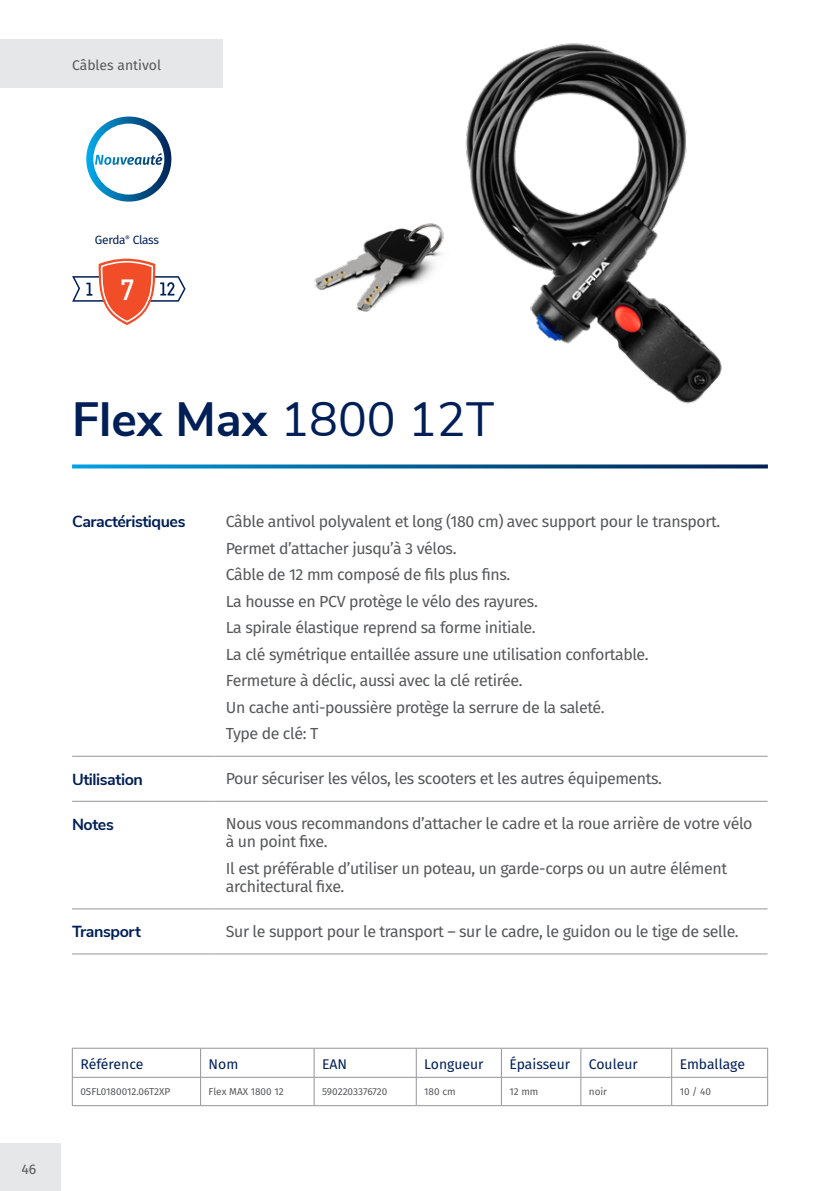
<style>
.page{position:relative;width:840px;height:1191px;background:#fff}
.page>*{position:absolute;margin:0;border:0;box-sizing:border-box;transform-origin:0 0}
.t1{font:700 48px "Nunito Sans";color:#001f56}
.t2{font:500 29.2px "Fabrikat W00";color:#fff}
.Tekst_akapitowy{font:16px/18px "Fira Sans";letter-spacing:-.025em;color:#57585a}
.t3{font:700 16px "Nunito Sans";letter-spacing:-.025em;color:#001f56}
.t4{font:14px "Fira Sans";color:#001f56}
.t5{font:14px "Fira Sans";color:#57585a}
.Tekst_akapitowy-2{font:12px "Fira Sans";letter-spacing:-.03em;color:#001f56}
.t6{font:10px "Fira Sans";color:#57585a}
.s1{font-weight:400}
</style>
<div class="page">
<div style="left:0;top:1143px;width:61px;height:48px;background:#e6e7e9"></div>
<img style="left:465px;top:43px;width:257px;height:361px">
<svg style="left:72px;top:464px;width:695px;height:4px;background:#1f71a3"></svg>
<div style="left:0;top:40px;width:222px;height:48px;background:#e6e7e9"></div>
<hr style="left:72px;top:1047px;width:128px;height:1px;background:#939598">
<hr style="left:200px;top:1047px;width:114px;height:1px;background:#939598">
<hr style="left:314px;top:1047px;width:102px;height:1px;background:#939598">
<hr style="left:416px;top:1047px;width:85px;height:1px;background:#939598">
<hr style="left:501px;top:1047px;width:79px;height:1px;background:#939598">
<hr style="left:580px;top:1047px;width:91px;height:1px;background:#939598">
<hr style="left:671px;top:1047px;width:96px;height:1px;background:#939598">
<hr style="left:72px;top:1077px;width:128px;height:1px;background:#939598">
<svg style="left:72px;top:1048px;width:1px;height:57px"></svg>
<hr style="left:200px;top:1077px;width:114px;height:1px;background:#939598">
<svg style="left:200px;top:1048px;width:1px;height:57px"></svg>
<hr style="left:314px;top:1077px;width:102px;height:1px;background:#939598">
<svg style="left:313px;top:1048px;width:1px;height:57px"></svg>
<hr style="left:416px;top:1077px;width:85px;height:1px;background:#939598">
<svg style="left:415px;top:1048px;width:1px;height:57px"></svg>
<hr style="left:501px;top:1077px;width:79px;height:1px;background:#939598">
<svg style="left:501px;top:1048px;width:1px;height:57px"></svg>
<hr style="left:580px;top:1077px;width:91px;height:1px;background:#939598">
<svg style="left:580px;top:1048px;width:1px;height:57px"></svg>
<hr style="left:671px;top:1077px;width:96px;height:1px;background:#939598">
<svg style="left:671px;top:1048px;width:1px;height:57px"></svg>
<hr style="left:72px;top:1105px;width:128px;height:1px;background:#939598">
<hr style="left:200px;top:1105px;width:114px;height:1px;background:#939598">
<hr style="left:314px;top:1105px;width:102px;height:1px;background:#939598">
<hr style="left:416px;top:1105px;width:85px;height:1px;background:#939598">
<hr style="left:501px;top:1105px;width:79px;height:1px;background:#939598">
<hr style="left:580px;top:1105px;width:91px;height:1px;background:#939598">
<hr style="left:671px;top:1105px;width:96px;height:1px;background:#939598">
<svg style="left:72px;top:258px;width:113px;height:67px"></svg>
<img style="left:314px;top:178px;width:192px;height:187px">
<hr style="left:72px;top:755px;width:142px;height:1px;background:#939598">
<hr style="left:214px;top:755px;width:553px;height:1px;background:#939598">
<hr style="left:72px;top:801px;width:142px;height:1px;background:#939598">
<hr style="left:214px;top:801px;width:553px;height:1px;background:#939598">
<hr style="left:72px;top:908px;width:142px;height:1px;background:#939598">
<hr style="left:214px;top:908px;width:553px;height:1px;background:#939598">
<hr style="left:72px;top:953px;width:142px;height:1px;background:#939598">
<hr style="left:214px;top:953px;width:553px;height:1px;background:#939598">
<svg style="left:86px;top:117px;width:85px;height:85px"></svg>
<p class="t5" style="left:72px;top:55px;width:91px">Câbles antivol</p>
<p class="Tekst_akapitowy-2" style="left:95px;top:231px;width:66px">Gerda<sup>®</sup> Class</p>
<p class="t2" style="left:121px;top:272px;width:15px">7</p>
<p class="t1" style="left:72px;top:384px;width:423px">Flex Max <span class="s1">1800 12T</span></p>
<p class="t3" style="left:72px;top:510px;width:115px">Caractéristiques</p>
<p class="Tekst_akapitowy" style="left:226px;top:512px;width:495px">Câble antivol polyvalent et long (180 cm) avec support pour le transport.</p>
<p class="Tekst_akapitowy" style="left:226px;top:538px;width:232px">Permet d’attacher jusqu’à 3 vélos.</p>
<p class="Tekst_akapitowy" style="left:226px;top:565px;width:286px">Câble de 12 mm composé de fils plus fins.</p>
<p class="Tekst_akapitowy" style="left:226px;top:591px;width:313px">La housse en PCV protège le vélo des rayures.</p>
<p class="Tekst_akapitowy" style="left:226px;top:618px;width:311px">La spirale élastique reprend sa forme initiale.</p>
<p class="Tekst_akapitowy" style="left:226px;top:644px;width:424px">La clé symétrique entaillée assure une utilisation confortable.</p>
<p class="Tekst_akapitowy" style="left:226px;top:671px;width:298px">Fermeture à déclic, aussi avec la clé retirée.</p>
<p class="Tekst_akapitowy" style="left:226px;top:697px;width:380px">Un cache anti-poussière protège la serrure de la saleté.</p>
<p class="Tekst_akapitowy" style="left:226px;top:724px;width:94px">Type de clé: T</p>
<p class="t3" style="left:72px;top:767px;width:72px">Utilisation</p>
<p class="Tekst_akapitowy" style="left:226px;top:769px;width:437px">Pour sécuriser les vélos, les scooters et les autres équipements.</p>
<p class="t3" style="left:72px;top:812px;width:43px">Notes</p>
<p class="Tekst_akapitowy" style="left:226px;top:814px;width:528px">Nous vous recommandons d’attacher le cadre et la roue arrière de votre vélo à un point fixe.</p>
<p class="Tekst_akapitowy" style="left:226px;top:859px;width:502px">Il est préférable d’utiliser un poteau, un garde-corps ou un autre élément architectural fixe.</p>
<p class="t3" style="left:72px;top:920px;width:70px">Transport</p>
<p class="Tekst_akapitowy" style="left:226px;top:922px;width:514px">Sur le support pour le transport – sur le cadre, le guidon ou le tige de selle.</p>
<p class="t5" style="left:21px;top:1158px;width:16px">46</p>
<p class="t4" style="left:80px;top:1053px;width:65px">Référence</p>
<p class="t4" style="left:208px;top:1053px;width:31px">Nom</p>
<p class="t4" style="left:322px;top:1053px;width:27px">EAN</p>
<p class="t4" style="left:424px;top:1053px;width:61px">Longueur</p>
<p class="t4" style="left:509px;top:1053px;width:62px">Épaisseur</p>
<p class="t4" style="left:588px;top:1053px;width:50px">Couleur</p>
<p class="t4" style="left:679px;top:1053px;width:67px">Emballage</p>
<p class="t6" style="left:80px;top:1083px;width:91px">0SFL0180012.06T2XP</p>
<p class="t6" style="left:208px;top:1083px;width:77px">Flex MAX 1800 12</p>
<p class="t6" style="left:322px;top:1083px;width:67px">5902203376720</p>
<p class="t6" style="left:424px;top:1083px;width:33px">180 cm</p>
<p class="t6" style="left:509px;top:1083px;width:30px">12 mm</p>
<p class="t6" style="left:588px;top:1083px;width:20px">noir</p>
<p class="t6" style="left:679px;top:1083px;width:33px">10 / 40</p>
</div>
